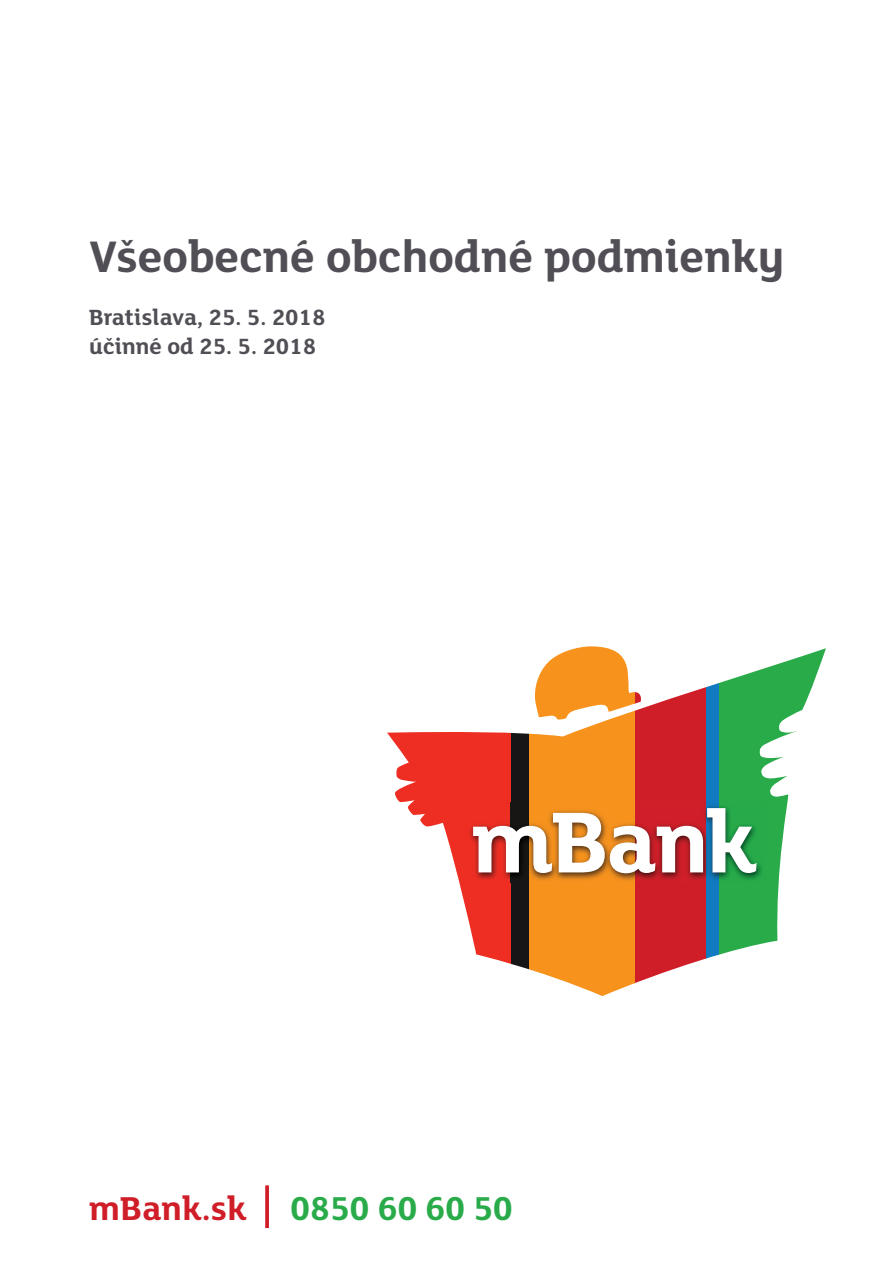
<style>
.page{position:relative;width:893px;height:1263px;background:#fff}
.page>*{position:absolute;margin:0;border:0;box-sizing:border-box;transform-origin:0 0}
.t1{font:700 48px "FS Lola";color:#524e55}
.t2{font:700 36px "FS Lola";letter-spacing:-.005em;color:#29ab4a}
.t3{font:700 24px/28.8px "FS Lola";color:#524e55}
.s1{color:#d01e29}
</style>
<div class="page">
<svg style="left:265px;top:1185px;width:4px;height:43px"></svg>
<svg style="left:719px;top:648px;width:107px;height:307px"></svg>
<svg style="left:634px;top:687px;width:72px;height:297px;background:#d63b40"></svg>
<svg style="left:529px;top:646px;width:105px;height:350px;fill:#f7931d"></svg>
<svg style="left:387px;top:732px;width:124px;height:232px;fill:#ee2e22"></svg>
<div style="left:511px;top:732px;width:18px;height:238px;background:#171515"></div>
<div style="left:706px;top:683px;width:13px;height:276px;background:#107bc1"></div>
<img style="left:466px;top:802px;width:299px;height:81px">
<svg style="left:473px;top:808px;width:283px;height:65px"></svg>
<h1 class="t1" style="left:89px;top:239px;width:697px">Všeobecné obchodné podmienky</h1>
<p class="t3" style="left:89px;top:305px;width:238px">Bratislava, 25. 5. 2018 účinné od 25. 5. 2018</p>
<h2 class="t2" style="left:89px;top:1195px;width:425px"><span class="s1">mBank.sk</span> 0850 60 60 50</h2>
</div>
